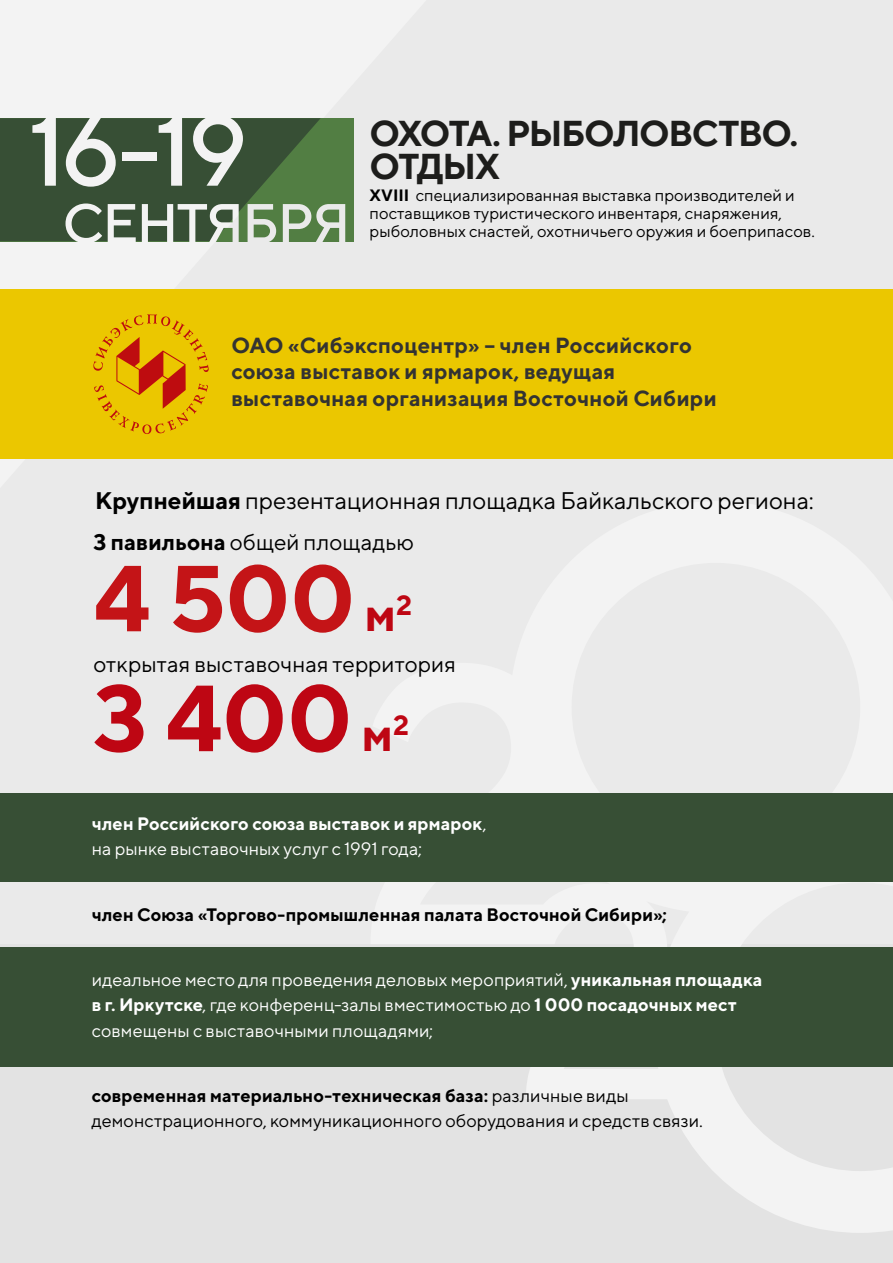
<style>
.page{position:relative;width:893px;height:1263px;background:#fff}
.page>*{position:absolute;margin:0;border:0;box-sizing:border-box;transform-origin:0 0}
.t1{font:700 93.6px "TT Norms";color:#be0613}
.t2{font:700 93.45px "TT Norms";color:#c41417}
.t3{font:700 36px/33px "TT Norms";letter-spacing:-.04em;color:#1d1d1b}
.t4{font:24px "TT Norms";color:#000}
.t5{font:22.5px "TT Norms";color:#000}
.t6{font:700 21.9px/26.2px "TT Norms";letter-spacing:.015em;color:#333332}
.t7{font:18px/25.2px "TT Norms";letter-spacing:.005em;color:#fff}
.t8{font:18px/25.2px "TT Norms";letter-spacing:.005em;color:#000}
.t9{font:700 18px/25.2px "TT Norms";letter-spacing:.01em;color:#fff}
.t10{font:700 18px "TT Norms";letter-spacing:.01em;color:#000}
.t11{font:16.5px/18px "TT Norms";color:#000}
.s1{font-weight:700}
.s2{font-size:47.55px;color:#be0613}
.s3{font-size:47.55px}
.s4{font-weight:400}
</style>
<div class="page">
<div style="left:2px;top:0;width:891px;height:1263px;background:#eaeaea"></div>
<div style="left:0;top:944px;width:893px;height:319px;background:#e3e3e3"></div>
<svg style="left:526px;top:944px;width:367px;height:289px"></svg>
<svg style="left:0;top:0;width:426px;height:488px;fill:#f3f3f3"></svg>
<div style="left:0;top:118px;width:354px;height:123px;background:#527e43"></div>
<svg style="left:0;top:118px;width:321px;height:123px;background:#637860"></svg>
<div style="left:0;top:289px;width:893px;height:169px;background:#ebc700"></div>
<svg style="left:93px;top:314px;width:116px;height:120px"></svg>
<div style="left:0;top:793px;width:893px;height:89px;background:#374f35"></div>
<div style="left:0;top:947px;width:893px;height:120px;background:#374f35"></div>
<h3 class="t3" style="left:370px;top:116px;width:430px">ОХОТА. РЫБОЛОВСТВО.<br>ОТДЫХ</h3>
<p class="t11" style="left:370px;top:186px;width:447px"><span class="s1">XVIII</span> специализированная выставка производителей и поставщиков туристического инвентаря, снаряжения, рыболовных снастей, охотничьего оружия и боеприпасов.</p>
<p class="t6" style="left:231px;top:332px;width:487px">ОАО «Сибэкспоцентр» – член Российского союза выставок и ярмарок, ведущая выставочная организация Восточной Сибири</p>
<h3 class="t4" style="left:95px;top:486px;width:720px"><span class="s1">Крупнейшая</span> презентационная площадка Байкальского региона:</h3>
<p class="t5" style="left:93px;top:528px;width:322px"><span class="s1">3 павильона</span> общей площадью</p>
<h2 class="t2" style="left:93px;top:540px;width:320px">4 500 <span class="s2">м</span><sup>2</sup></h2>
<p class="t5" style="left:93px;top:650px;width:364px">открытая выставочная территория</p>
<h1 class="t1" style="left:93px;top:659px;width:317px">3 400 <span class="s3">м</span><sup>2</sup></h1>
<p class="t9" style="left:92px;top:811px;width:396px">член Российского союза выставок и ярмарок<span class="s4">, на рынке выставочных услуг с 1991 года;</span></p>
<p class="t10" style="left:92px;top:903px;width:577px">член Союза «Торгово-промышленная палата Восточной Сибири»;</p>
<p class="t7" style="left:92px;top:967px;width:672px">идеальное место для проведения деловых мероприятий, <span class="s1">уникальная площадка в г. Иркутске</span>, где конференц-залы вместимостью до <span class="s1">1 000 посадочных мест </span>совмещены с выставочными площадями;</p>
<p class="t8" style="left:92px;top:1083px;width:613px"><span class="s1">современная материально-техническая база:</span> различные виды демонстрационного, коммуникационного оборудования и средств связи.</p>
</div>
